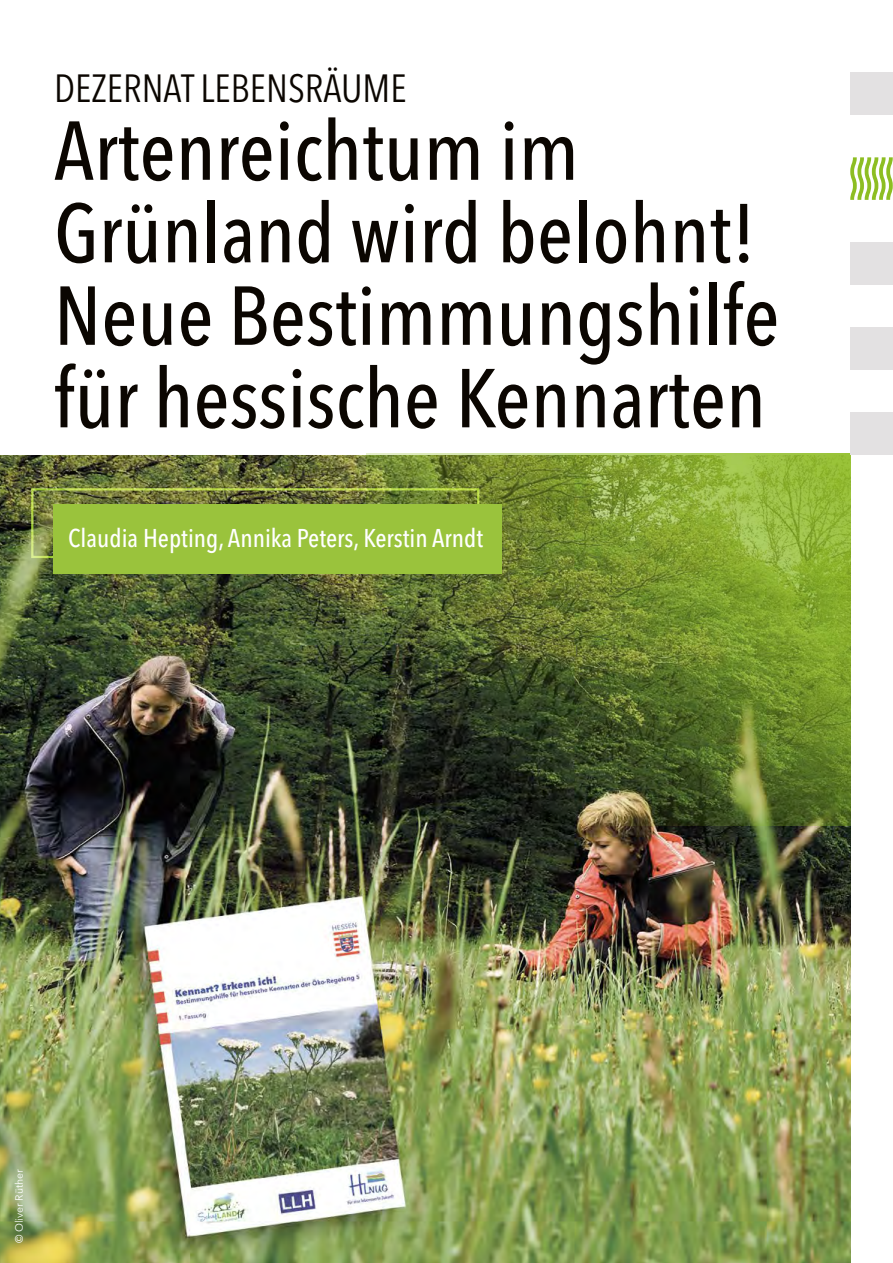
<style>
.page{position:relative;width:893px;height:1263px;background:#fff}
.page>*{position:absolute;margin:0;border:0;box-sizing:border-box;transform-origin:0 0}
.t1{font:500 condensed 82.5px/82.5px "Avenir Next LT Pro";color:#0b0601}
.t2{font:condensed 39px "Avenir Next LT Pro";color:#0b0601}
.t3{font:500 condensed 25.5px "Avenir Next LT Pro";color:#fff}
.t4{font:10.5px "Avenir Next LT Pro";color:#fff}
</style>
<div class="page">
<img style="left:0;top:455px;width:850px;height:808px">
<img style="left:367px;top:453px;width:483px;height:373px">
<div style="left:31px;top:488px;width:448px;height:70px;border:2px solid #8cbd22"></div>
<div style="left:54px;top:504px;width:448px;height:70px;background:#9ac33c"></div>
<div style="left:850px;top:72px;width:43px;height:43px;background:#e3e1e2"></div>
<div style="left:850px;top:242px;width:43px;height:43px;background:#e3e1e2"></div>
<div style="left:850px;top:327px;width:43px;height:43px;background:#e3e1e2"></div>
<div style="left:850px;top:412px;width:43px;height:43px;background:#e3e1e2"></div>
<svg style="left:850px;top:157px;width:43px;height:43px"></svg>
<p class="t2" style="left:54px;top:65px;width:354px">DEZERNAT LEBENSRÄUME</p>
<p class="t1" style="left:54px;top:109px;width:727px">Artenreichtum im<br>Grünland wird belohnt!<br>Neue Bestimmungshilfe für hessische Kennarten</p>
<p class="t3" style="left:68px;top:522px;width:416px">Claudia Hepting, Annika Peters, Kerstin Arndt</p>
<p class="t4" style="left:13px;top:1243px;width:76px;rotate:-90deg">© Oliver Rüther</p>
</div>
